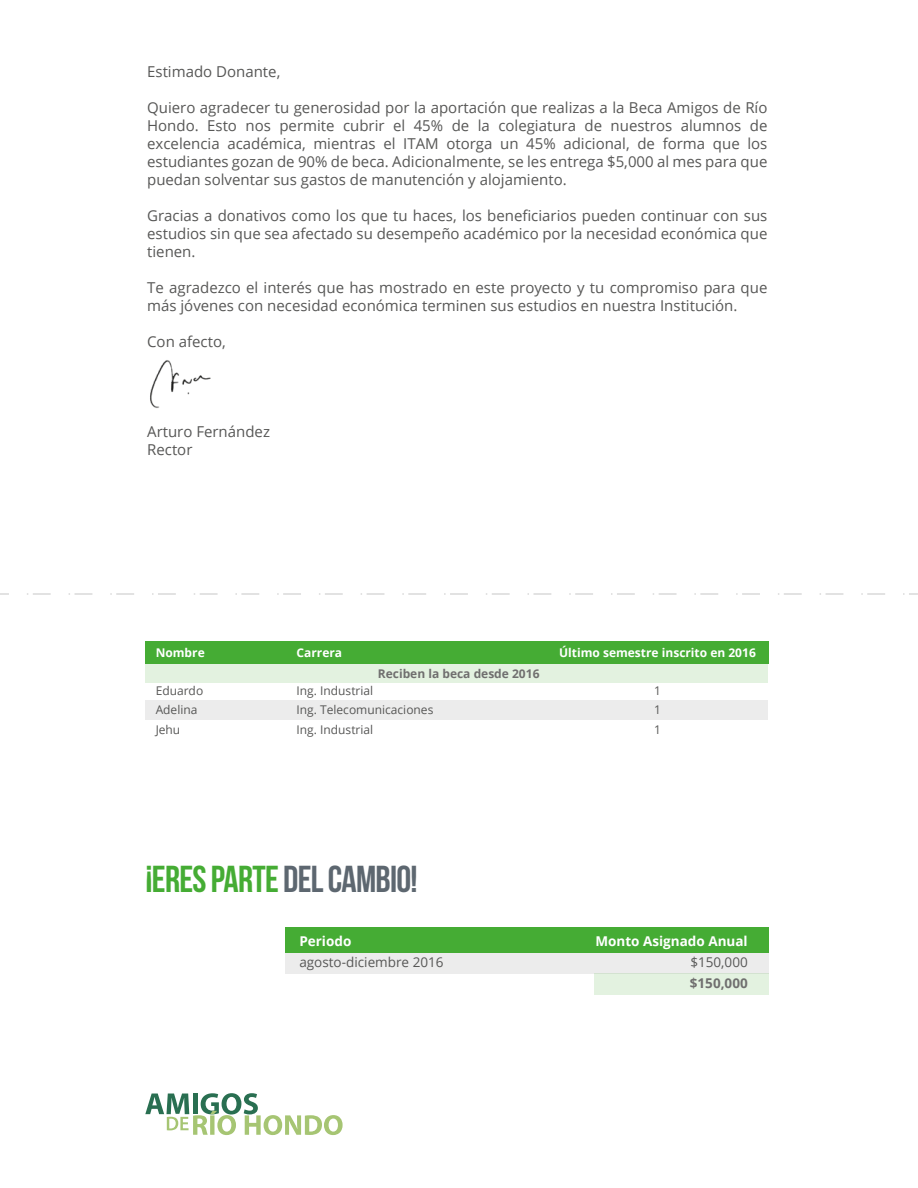
<style>
.page{position:relative;width:918px;height:1188px;background:#fff}
.page>*{position:absolute;margin:0;border:0;box-sizing:border-box;transform-origin:0 0}
.t1{font:37.5px "Bebas Neue";letter-spacing:-.02em;color:#45ac34}
.t2{font:15px/18px "Open Sans";color:#575756;text-align:justify}
.t3{font:13.5px "Open Sans";color:#575756}
.t4{font:700 13.5px "Open Sans";color:#fff}
.t5{font:700 13.5px "Open Sans";color:#706f6f}
.t6{font:12px/19.5px "Open Sans";color:#575756}
.t7{font:700 12px "Open Sans";color:#fff}
.t8{font:700 12px "Open Sans";color:#706f6f}
.s1{color:#5d6770}
</style>
<div class="page">
<svg style="left:27px;top:594px;width:891px;height:1px"></svg>
<div style="left:285px;top:952px;width:483px;height:22px;background:#ececec"></div>
<div style="left:285px;top:927px;width:483px;height:25px;background:#45ac34"></div>
<div style="left:594px;top:974px;width:174px;height:21px;background:#e3f2e0"></div>
<div style="left:145px;top:701px;width:623px;height:19px;background:#ececec"></div>
<div style="left:145px;top:641px;width:623px;height:23px;background:#45ac34"></div>
<div style="left:145px;top:664px;width:623px;height:19px;background:#e3f2e0"></div>
<img style="left:150px;top:360px;width:61px;height:48px">
<svg style="left:145px;top:1093px;width:198px;height:42px"></svg>
<p class="t2" style="left:147px;top:62px;width:135px">Estimado Donante,</p>
<p class="t2" style="left:147px;top:98px;width:622px">Quiero agradecer tu generosidad por la aportación que realizas a la Beca Amigos de Río Hondo. Esto nos permite cubrir el 45% de la colegiatura de nuestros alumnos de excelencia académica, mientras el ITAM otorga un 45% adicional, de forma que los estudiantes gozan de 90% de beca. Adicionalmente, se les entrega $5,000 al mes para que puedan solventar sus gastos de manutención y alojamiento.</p>
<p class="t2" style="left:147px;top:206px;width:622px">Gracias a donativos como los que tu haces, los beneficiarios pueden continuar con sus estudios sin que sea afectado su desempeño académico por la necesidad económica que tienen.</p>
<p class="t2" style="left:147px;top:278px;width:622px">Te agradezco el interés que has mostrado en este proyecto y tu compromiso para que más jóvenes con necesidad económica terminen sus estudios en nuestra Institución.</p>
<p class="t2" style="left:147px;top:332px;width:80px">Con afecto,</p>
<p class="t2" style="left:147px;top:422px;width:124px">Arturo Fernández<br>Rector</p>
<p class="t7" style="left:156px;top:644px;width:51px">Nombre</p>
<p class="t6" style="left:156px;top:680px;width:49px">Eduardo<br>Adelina<br>Jehu</p>
<p class="t7" style="left:297px;top:644px;width:47px">Carrera</p>
<p class="t6" style="left:297px;top:680px;width:138px">Ing. Industrial<br>Ing. Telecomunicaciones<br>Ing. Industrial</p>
<p class="t8" style="left:378px;top:665px;width:163px">Reciben la beca desde 2016</p>
<p class="t7" style="left:559px;top:644px;width:198px">Último semestre inscrito en 2016</p>
<p class="t6" style="left:654px;top:680px;width:8px;text-align:justify">1<br>1<br>1</p>
<h1 class="t1" style="left:146px;top:859px;width:274px">¡ERES PARTE <span class="s1">DEL CAMBIO!</span></h1>
<p class="t4" style="left:299px;top:932px;width:54px">Periodo</p>
<p class="t3" style="left:299px;top:953px;width:146px">agosto-diciembre 2016</p>
<p class="t4" style="left:595px;top:932px;width:154px">Monto Asignado Anual</p>
<p class="t3" style="left:690px;top:953px;width:59px">$150,000</p>
<p class="t5" style="left:690px;top:974px;width:59px">$150,000</p>
</div>
